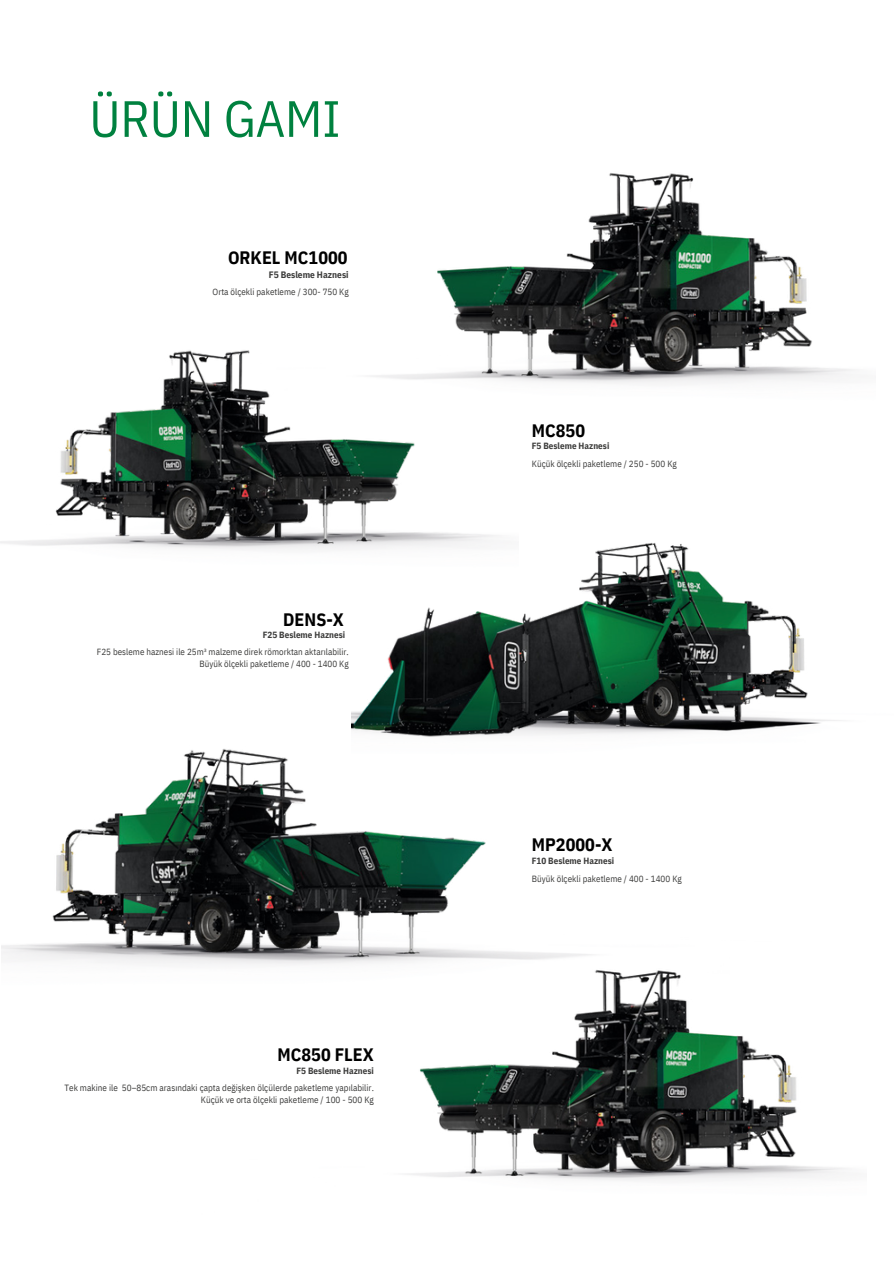
<style>
.page{position:relative;width:894px;height:1264px;background:#fff}
.page>*{position:absolute;margin:0;border:0;box-sizing:border-box;transform-origin:0 0}
.t1{font:51px "IBM Plex Sans Cond";letter-spacing:-.005em;color:#00813f}
.t2{font:700 18px "IBM Plex Sans Cond";letter-spacing:.005em;color:#000}
.t3{font:700 9.3px "IBM Plex Sans Cond";letter-spacing:.005em;color:#3c3c3b}
.t4{font:9px/12px "IBM Plex Sans Cond";letter-spacing:.005em;color:#3c3c3b;text-align:right}
.t5{font:700 9px "IBM Plex Sans Cond";letter-spacing:.005em;color:#3c3c3b}
</style>
<div class="page">
<img style="left:437px;top:173px;width:391px;height:211px">
<img style="left:0;top:298px;width:518px;height:248px">
<img style="left:43px;top:298px;width:379px;height:252px">
<img style="left:352px;top:501px;width:490px;height:223px">
<img style="left:352px;top:507px;width:464px;height:218px">
<img style="left:1px;top:707px;width:803px;height:248px">
<img style="left:9px;top:707px;width:509px;height:257px">
<img style="left:169px;top:960px;width:677px;height:218px">
<img style="left:410px;top:914px;width:392px;height:267px">
<h1 class="t1" style="left:89px;top:85px;width:253px">ÜRÜN GAMI</h1>
<p class="t2" style="left:228px;top:245px;width:121px">ORKEL MC1000</p>
<p class="t3" style="left:269px;top:268px;width:81px">F5 Besleme Haznesi</p>
<p class="t4" style="left:212px;top:286px;width:138px">Orta ölçekli paketleme / 300- 750 Kg</p>
<p class="t2" style="left:283px;top:607px;width:62px">DENS-X</p>
<p class="t5" style="left:263px;top:629px;width:84px">F25 Besleme Haznesi</p>
<h3 class="t4" style="left:97px;top:645px;width:253px">F25 besleme haznesi ile 25m³ malzeme direk römorktan aktarılabilir.<br>Büyük ölçekli paketleme / 400 - 1400 Kg</h3>
<h2 class="t2" style="left:277px;top:1042px;width:98px">MC850 FLEX</h2>
<h2 class="t5" style="left:296px;top:1064px;width:79px">F5 Besleme Haznesi</h2>
<h3 class="t4" style="left:64px;top:1081px;width:311px">Tek makine ile 50–85cm arasındaki çapta değişken ölçülerde paketleme yapılabilir.</h3>
<p class="t4" style="left:201px;top:1093px;width:174px">Küçük ve orta ölçekli paketleme / 100 - 500 Kg</p>
<h3 class="t2" style="left:531px;top:418px;width:55px">MC850</h3>
<h3 class="t5" style="left:531px;top:440px;width:79px">F5 Besleme Haznesi</h3>
<p class="t4" style="left:531px;top:457px;width:146px">Küçük ölçekli paketleme / 250 - 500 Kg</p>
<p class="t2" style="left:531px;top:832px;width:82px">MP2000-X</p>
<p class="t5" style="left:531px;top:854px;width:84px">F10 Besleme Haznesi</p>
<p class="t4" style="left:531px;top:872px;width:151px">Büyük ölçekli paketleme / 400 - 1400 Kg</p>
</div>
